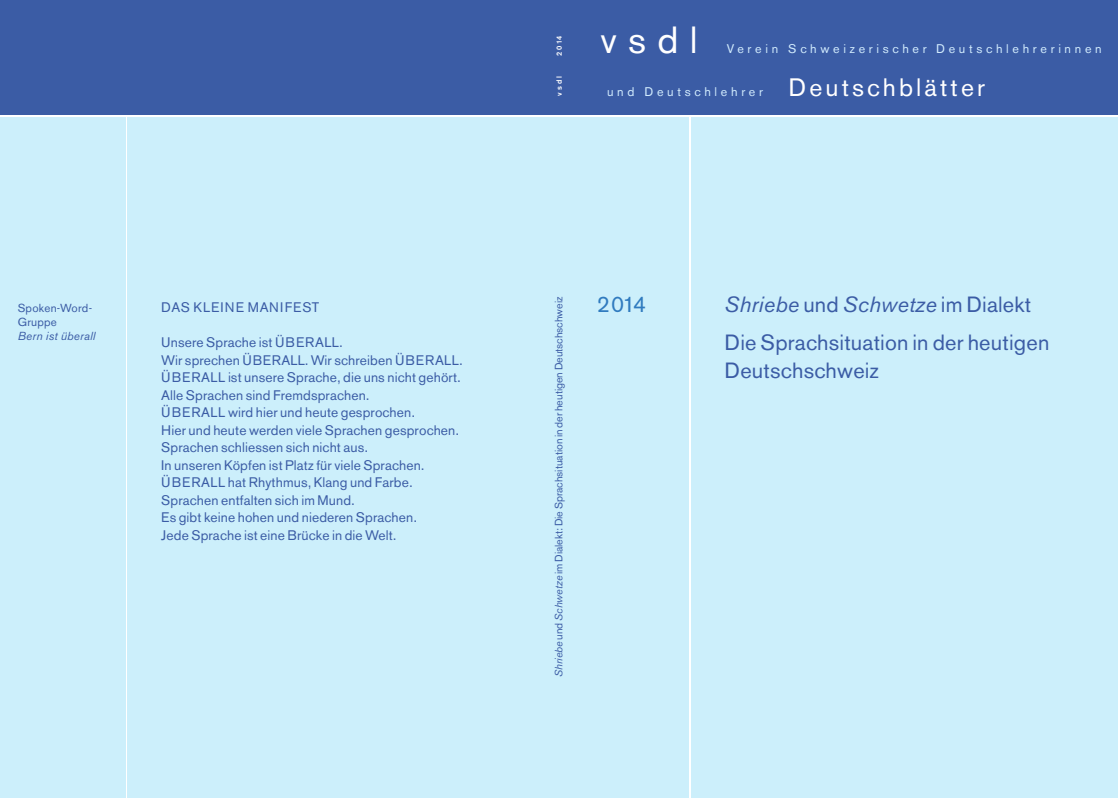
<style>
.page{position:relative;width:1118px;height:798px;background:#fff}
.page>*{position:absolute;margin:0;border:0;box-sizing:border-box;transform-origin:0 0}
.t1{font:37.5px "Akzidenz Grotesk BQ";color:#fff}
.t2{font:22.5px "Akzidenz Grotesk BQ";color:#307bbf}
.t3{font:21.88px/38.1px "Akzidenz Grotesk BQ";letter-spacing:.01em;color:#3b5ca5}
.t4{font:13.75px/17.5px "Akzidenz Grotesk BQ";letter-spacing:.01em;color:#3b5ca5}
.t5{font:13.75px "Akzidenz Grotesk BQ";letter-spacing:.07em;color:#3b5ca5}
.t6{font:12.5px "Akzidenz Grotesk BQ";letter-spacing:.295em;color:#d1ebfd}
.t7{font:11.5px/14.1px "Akzidenz Grotesk BQ";letter-spacing:.02em;color:#3b5ca5}
.t8{font:italic 11.5px "Akzidenz Grotesk BQ";letter-spacing:.02em;color:#3b5ca5}
.t9{font:10.62px "Akzidenz Grotesk BQ";color:#3b5ca5}
.t10{font:500 7.5px "Akzidenz Grotesk BQ";letter-spacing:.25em;color:#fff}
.s1{font-size:25px;color:#fff}
.s2{font-style:italic}
</style>
<div class="page">
<div style="left:128px;top:117px;width:421px;height:680px;background:#cceffb"></div>
<div style="left:549px;top:117px;width:20px;height:680px;background:#cceffb"></div>
<div style="left:691px;top:117px;width:427px;height:680px;background:#cceffb"></div>
<div style="left:569px;top:0;width:549px;height:115px;background:#3b5ca5"></div>
<div style="left:569px;top:117px;width:120px;height:680px;background:#cceffb"></div>
<div style="left:549px;top:0;width:20px;height:115px;background:#3b5ca5"></div>
<div style="left:0;top:0;width:549px;height:115px;background:#3b5ca5"></div>
<div style="left:0;top:117px;width:126px;height:680px;background:#cceffb"></div>
<p class="t7" style="left:18px;top:301px;width:76px">Spoken-Word-<br>Gruppe</p>
<p class="t8" style="left:18px;top:329px;width:79px">Bern ist überall</p>
<p class="t5" style="left:161px;top:299px;width:160px">DAS KLEINE MANIFEST</p>
<p class="t4" style="left:161px;top:333px;width:303px">Unsere Sprache ist ÜBERALL.<br>Wir sprechen ÜBERALL. Wir schreiben ÜBERALL.<br>ÜBERALL ist unsere Sprache, die uns nicht gehört.<br>Alle Sprachen sind Fremdsprachen.<br>ÜBERALL wird hier und heute gesprochen.<br>Hier und heute werden viele Sprachen gesprochen.<br>Sprachen schliessen sich nicht aus.<br>In unseren Köpfen ist Platz für viele Sprachen.<br>ÜBERALL hat Rhythmus, Klang und Farbe.<br>Sprachen entfalten sich im Mund.<br>Es gibt keine hohen und niederen Sprachen.<br>Jede Sprache ist eine Brücke in die Welt.</p>
<p class="t10" style="left:555px;top:56px;width:22px;rotate:-90deg">2014</p>
<p class="t10" style="left:555px;top:96px;width:21px;rotate:-90deg">vsdl</p>
<h1 class="t1" style="left:601px;top:18px;width:98px">vsdl</h1>
<p class="t6" style="left:727px;top:41px;width:376px">Verein Schweizerischer Deutschlehrerinnen</p>
<p class="t6" style="left:607px;top:84px;width:379px">und Deutschlehrer <span class="s1">Deutschblätter</span></p>
<p class="t9" style="left:553px;top:676px;width:381px;rotate:-90deg"><span class="s2">Shriebe</span> und <span class="s2">Schwetze</span> im Dialekt: Die Sprachsituation in der heutigen Deutschschweiz</p>
<h2 class="t2" style="left:597px;top:291px;width:51px">2014</h2>
<h3 class="t3" style="left:725px;top:285px;width:326px"><span class="s2">Shriebe</span> und <span class="s2">Schwetze</span> im Dialekt<br>Die Sprachsituation in der heutigen</h3>
<h3 class="t3" style="left:725px;top:351px;width:156px">Deutschschweiz</h3>
</div>
